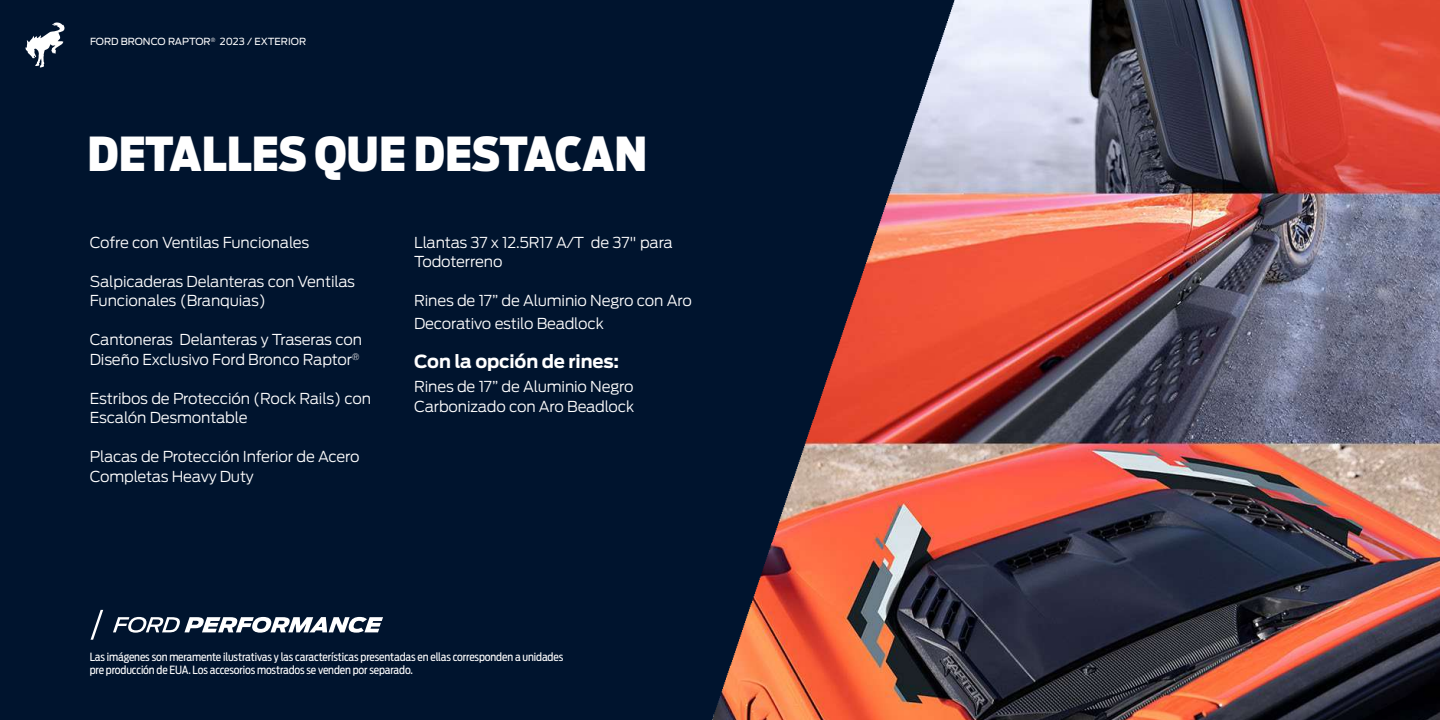
<style>
.page{position:relative;width:1440px;height:720px;background:#00142e}
.page>*{position:absolute;margin:0;border:0;box-sizing:border-box;transform-origin:0 0}
.t1{font:900 46.5px "Ford Antenna Cond";letter-spacing:-.01em;color:#fff}
.t2{font:700 18px "Ford Antenna";letter-spacing:-.01em;color:#fff}
.t3{font:300 15px/19.5px "Ford Antenna";letter-spacing:-.01em;color:#fff}
.t4{font:11.25px/12px "Ford Antenna Cond";letter-spacing:-.01em;color:#fff}
.t5{font:9.75px "Ford Antenna";color:#fff}
</style>
<div class="page">
<img style="left:712px;top:0;width:728px;height:720px">
<svg style="left:113px;top:617px;width:270px;height:16px"></svg>
<svg style="left:91px;top:610px;width:12px;height:30px"></svg>
<svg style="left:25px;top:22px;width:40px;height:46px"></svg>
<p class="t5" style="left:90px;top:33px;width:218px">FORD BRONCO RAPTOR<sup>®</sup> 2023 / EXTERIOR</p>
<h1 class="t1" style="left:88px;top:110px;width:561px">DETALLES QUE DESTACAN</h1>
<p class="t3" style="left:90px;top:231px;width:221px">Cofre con Ventilas Funcionales</p>
<p class="t3" style="left:90px;top:270px;width:267px">Salpicaderas Delanteras con Ventilas<br>Funcionales (Branquias)</p>
<p class="t3" style="left:90px;top:328px;width:274px">Cantoneras Delanteras y Traseras con<br>Diseño Exclusivo Ford Bronco Raptor<sup>®</sup></p>
<p class="t3" style="left:90px;top:387px;width:283px">Estribos de Protección (Rock Rails) con<br>Escalón Desmontable</p>
<p class="t3" style="left:90px;top:445px;width:271px">Placas de Protección Inferior de Acero<br>Completas Heavy Duty</p>
<p class="t3" style="left:414px;top:231px;width:260px">Llantas 37 x 12.5R17 A/T de 37" para<br>Todoterreno</p>
<p class="t3" style="left:414px;top:287px;width:279px;line-height:23.2px">Rines de 17” de Aluminio Negro con Aro<br>Decorativo estilo Beadlock</p>
<p class="t2" style="left:414px;top:345px;width:207px">Con la opción de rines:</p>
<p class="t3" style="left:414px;top:375px;width:222px">Rines de 17” de Aluminio Negro<br>Carbonizado con Aro Beadlock</p>
<p class="t4" style="left:90px;top:650px;width:475px">Las imágenes son meramente ilustrativas y las características presentadas en ellas corresponden a unidades pre producción de EUA. Los accesorios mostrados se venden por separado.</p>
</div>
